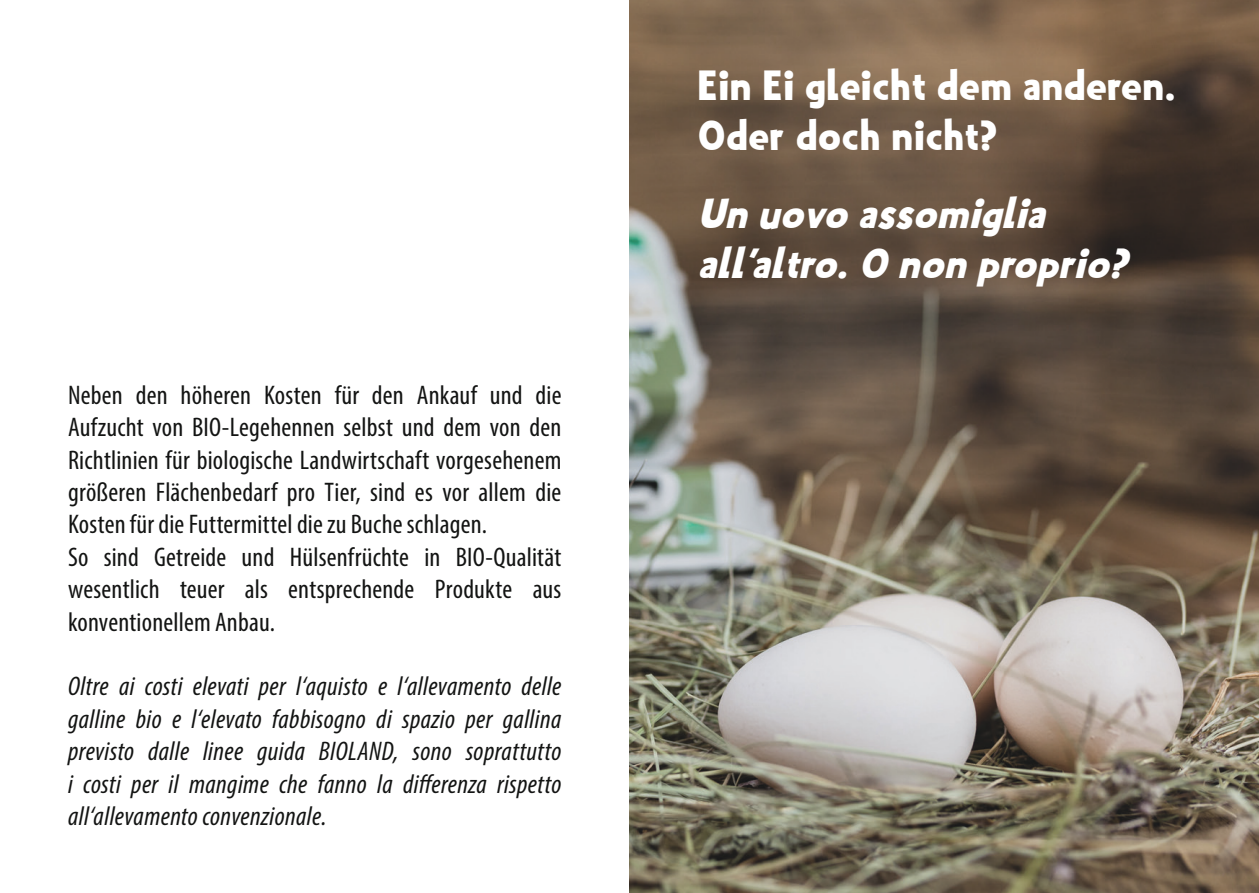
<style>
.page{position:relative;width:1259px;height:893px;background:#fff}
.page>*{position:absolute;margin:0;border:0;box-sizing:border-box;transform-origin:0 0}
.t1{font:italic 42px "Creamy Milky Title";color:#fff}
.t2{font:42px/50.4px "Creamy Milky Title";color:#fff}
.t3{font:condensed 27px/32.4px "Myriad Pro";letter-spacing:.005em;color:#131413;text-align:justify}
.t4{font:italic condensed 27px/32.4px "Myriad Pro";letter-spacing:.015em;color:#131413;text-align:justify}
</style>
<div class="page">
<img style="left:629px;top:0;width:630px;height:893px">
<p class="t3" style="left:68px;top:378px;width:495px">Neben den höheren Kosten für den Ankauf und die Aufzucht von BIO-Legehennen selbst und dem von den Richtlinien für biologische Landwirtschaft vorgesehenem größeren Flächenbedarf pro Tier, sind es vor allem die Kosten für die Futtermittel die zu Buche schlagen.</p>
<p class="t3" style="left:68px;top:540px;width:495px">So sind Getreide und Hülsenfrüchte in BIO-Qualität wesentlich teuer als entsprechende Produkte aus konventionellem Anbau.</p>
<p class="t4" style="left:68px;top:670px;width:495px">Oltre ai costi elevati per l‘aquisto e l‘allevamento delle galline bio e l‘elevato fabbisogno di spazio per gallina previsto dalle linee guida BIOLAND, sono soprattutto i costi per il mangime che fanno la differenza rispetto all‘allevamento convenzionale.</p>
<p class="t2" style="left:697px;top:63px;width:480px">Ein Ei gleicht dem anderen.<br>Oder doch nicht?</p>
<p class="t1" style="left:697px;top:195px;width:359px">Un uovo assomiglia</p>
<p class="t1" style="left:697px;top:245px;width:441px">all’altro.O non proprio?</p>
</div>
